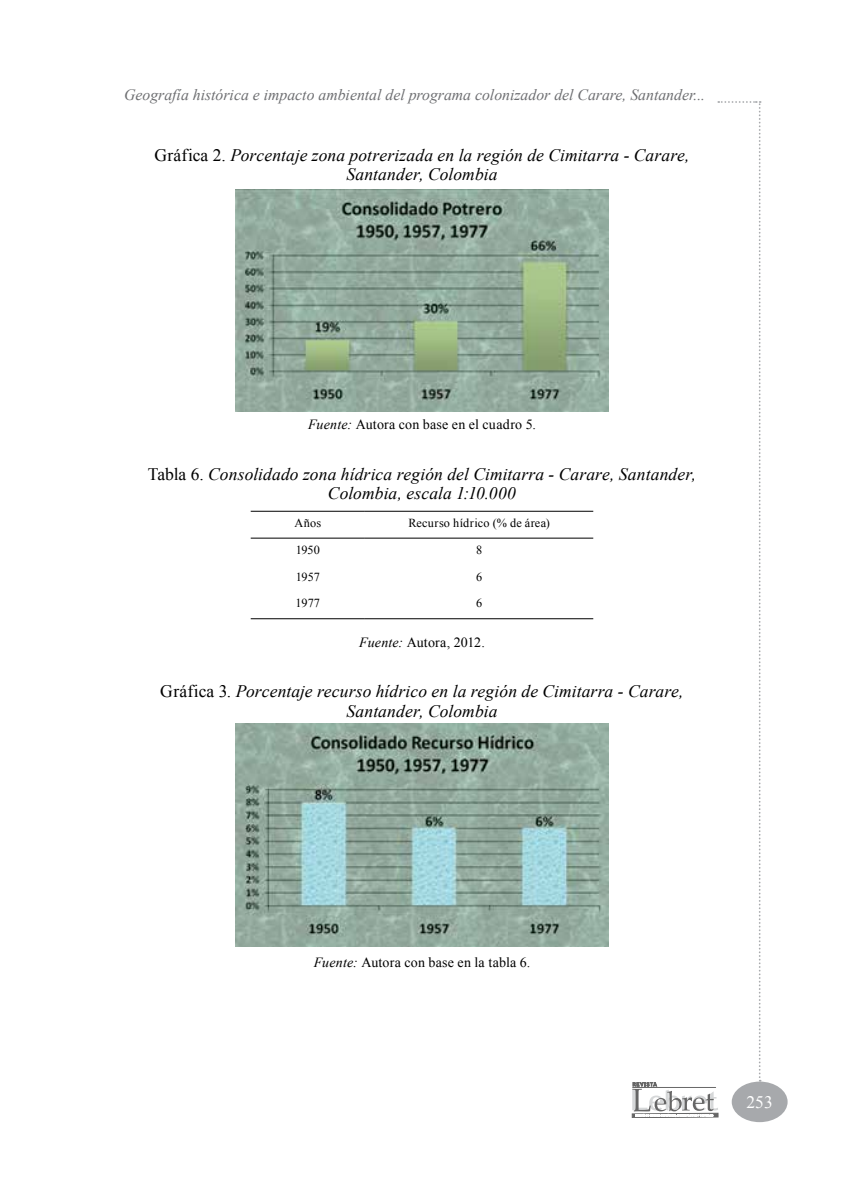
<style>
.page{position:relative;width:844px;height:1191px;background:#fff}
.page>*{position:absolute;margin:0;border:0;box-sizing:border-box;transform-origin:0 0}
.t1{font:italic 17.5px/19.2px "Times New Roman";letter-spacing:.005em;color:#000;text-align:center}
.t2{font:17.5px "Times New Roman";color:#fff}
.t3{font:italic 15.75px "Times New Roman";color:#6d6e71}
.t4{font:14px "Times New Roman";letter-spacing:.01em;color:#000}
.t5{font:12.25px "Times New Roman";letter-spacing:.015em;color:#000}
.s1{font-style:normal}
.s2{font-style:italic}
</style>
<div class="page">
<div style="left:731px;top:1081px;width:56px;height:41px;background:#a7a9ac;border-radius:50%"></div>
<svg style="left:632px;top:101px;width:128px;height:1016px"></svg>
<img style="left:236px;top:189px;width:372px;height:223px">
<hr style="left:251px;top:511px;width:114px;height:1px;background:#000">
<hr style="left:365px;top:511px;width:228px;height:1px;background:#000">
<hr style="left:251px;top:537px;width:114px;height:1px;background:#000">
<hr style="left:365px;top:537px;width:228px;height:1px;background:#000">
<hr style="left:251px;top:618px;width:114px;height:1px;background:#000">
<hr style="left:365px;top:618px;width:228px;height:1px;background:#000">
<img style="left:236px;top:723px;width:372px;height:223px">
<p class="t3" style="left:124px;top:84px;width:582px">Geografía histórica e impacto ambiental del programa colonizador del Carare, Santander...</p>
<p class="t1" style="left:154px;top:145px;width:536px"><span class="s1">Gráfica 2.</span> Porcentaje zona potrerizada en la región de Cimitarra - Carare,<br>Santander, Colombia</p>
<p class="t4" style="left:308px;top:415px;width:229px"><span class="s2">Fuente:</span> Autora con base en el cuadro 5.</p>
<p class="t1" style="left:148px;top:464px;width:549px"><span class="s1">Tabla 6.</span> Consolidado zona hídrica región del Cimitarra - Carare, Santander,<br>Colombia, escala 1:10.000</p>
<p class="t5" style="left:294px;top:514px;width:28px">Años</p>
<p class="t5" style="left:408px;top:514px;width:143px">Recurso hídrico (% de área)</p>
<p class="t5" style="left:295px;top:541px;width:26px">1950</p>
<p class="t5" style="left:476px;top:541px;width:8px">8</p>
<p class="t5" style="left:296px;top:568px;width:25px">1957</p>
<p class="t5" style="left:476px;top:568px;width:8px">6</p>
<p class="t5" style="left:295px;top:595px;width:26px">1977</p>
<p class="t5" style="left:476px;top:595px;width:8px">6</p>
<p class="t4" style="left:359px;top:633px;width:127px"><span class="s2">Fuente:</span> Autora, 2012.</p>
<p class="t1" style="left:160px;top:681px;width:524px"><span class="s1">Gráfica 3.</span> Porcentaje recurso hídrico en la región de Cimitarra - Carare,<br>Santander, Colombia</p>
<p class="t4" style="left:313px;top:952px;width:218px"><span class="s2">Fuente:</span> Autora con base en la tabla 6.</p>
<p class="t2" style="left:746px;top:1090px;width:28px">253</p>
</div>
